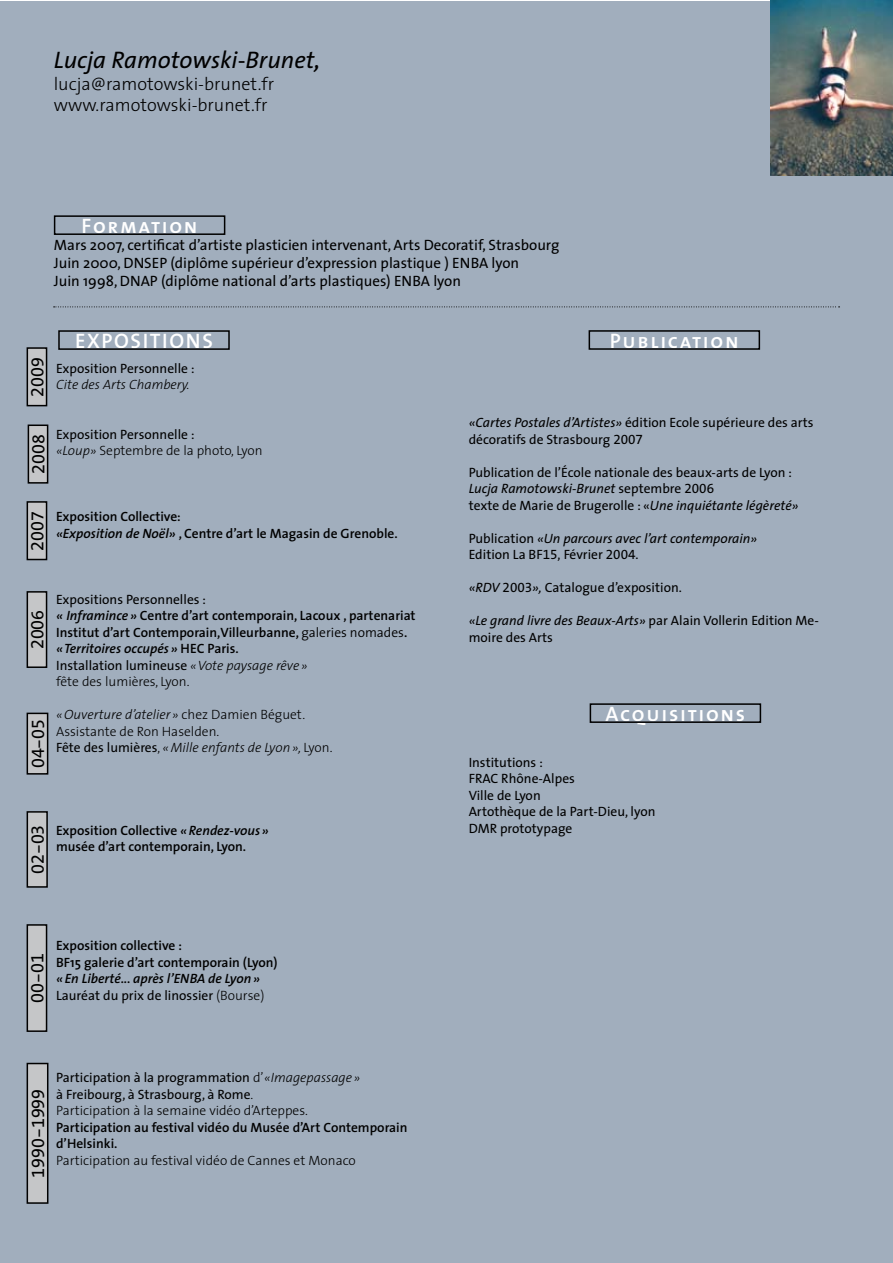
<style>
.page{position:relative;width:893px;height:1263px;background:#fff}
.page>*{position:absolute;margin:0;border:0;box-sizing:border-box;transform-origin:0 0}
.t1{font:italic 24px "The Sans";color:#000}
.t2{font:21px "The Sans Semi Bold Caps";letter-spacing:.08em;color:#fff}
.t3{font:300 18px/21.6px "The Sans";color:#000}
.t4{font:18px "The Sans Expert";color:#000}
.t5{font:15px/18px "The Sans";color:#000}
.t6{font:13.5px/16.5px "The Sans";color:#000}
.t7{font:600 13.5px/16.5px "The Sans";color:#000}
.t8{font:300 13.5px/16.5px "The Sans";color:#000}
.t9{font:italic 13.5px/16.5px "The Sans";color:#000}
.t10{font:italic 600 13.5px/16.5px "The Sans";color:#000}
.t11{font:italic 300 13.5px "The Sans";color:#000}
.s1{font-size:27px}
.s2{font-size:17.4px}
.s3{font-weight:400}
.s4{font-style:italic}
.s5{font-weight:300}
.s6{font-weight:300;font-style:italic}
.s7{font-family:"The Sans Expert"}
.s8{font-style:normal}
.s9{font-family:"The Sans Expert";font-style:normal}
.s10{font-weight:400;font-style:normal}
.s11{font-weight:300;font-style:normal}
</style>
<div class="page">
<div style="left:0;top:1px;width:893px;height:1262px;background:#a1aebd"></div>
<div style="left:58px;top:330px;width:172px;height:20px;border:2px solid #000"></div>
<img style="left:770px;top:0;width:123px;height:175px">
<div style="left:27px;top:592px;width:20px;height:75px;background:#c5c6c8"></div>
<div style="left:27px;top:591px;width:20px;height:77px;border:2px solid #000"></div>
<div style="left:27px;top:713px;width:21px;height:61px;background:#c5c6c8"></div>
<div style="left:27px;top:713px;width:21px;height:62px;border:2px solid #000"></div>
<div style="left:27px;top:812px;width:20px;height:75px;background:#c5c6c8"></div>
<div style="left:27px;top:811px;width:21px;height:77px;border:2px solid #000"></div>
<div style="left:27px;top:925px;width:20px;height:106px;background:#c5c6c8"></div>
<div style="left:27px;top:924px;width:20px;height:108px;border:2px solid #000"></div>
<div style="left:27px;top:1063px;width:21px;height:140px;background:#c5c6c8"></div>
<div style="left:27px;top:1063px;width:21px;height:141px;border:2px solid #000"></div>
<div style="left:27px;top:502px;width:20px;height:57px;background:#c5c6c8"></div>
<div style="left:27px;top:501px;width:20px;height:59px;border:2px solid #000"></div>
<div style="left:54px;top:215px;width:171px;height:20px;border:2px solid #000"></div>
<div style="left:28px;top:425px;width:20px;height:58px;background:#c5c6c8"></div>
<div style="left:28px;top:424px;width:20px;height:60px;border:2px solid #000"></div>
<svg style="left:54px;top:306px;width:786px;height:1px"></svg>
<div style="left:589px;top:330px;width:171px;height:20px;border:2px solid #000"></div>
<div style="left:590px;top:703px;width:171px;height:20px;border:2px solid #000"></div>
<div style="left:27px;top:348px;width:20px;height:58px;background:#c5c6c8"></div>
<div style="left:27px;top:347px;width:20px;height:59px;border:2px solid #000"></div>
<h1 class="t1" style="left:54px;top:40px;width:268px">Lucja Ramotowski-Brunet<span class="s1">,</span></h1>
<h3 class="t3" style="left:54px;top:72px;width:222px">lucja@ramotowski-brunet.fr www.ramotowski-brunet.fr</h3>
<h2 class="t2" style="left:82px;top:208px;width:117px">Formation</h2>
<p class="t5" style="left:54px;top:236px;width:507px">Mars 2007, certificat d’artiste plasticien intervenant, Arts Decoratif, Strasbourg<br>Juin 2000, DNSEP (diplôme supérieur d’expression plastique ) ENBA lyon<br>Juin 1998, DNAP (diplôme national d’arts plastiques) ENBA lyon</p>
<h3 class="t4" style="left:22px;top:397px;width:41px;rotate:-90deg">200<span class="s2">9</span></h3>
<h3 class="t4" style="left:24px;top:474px;width:41px;rotate:-90deg">200<span class="s2">8</span></h3>
<h2 class="t2" style="left:75px;top:323px;width:139px">EXPOSITIONS</h2>
<p class="t6" style="left:56px;top:359px;width:140px">Exposition Personnelle :</p>
<p class="t11" style="left:56px;top:373px;width:135px">Cite des Arts Chambery.</p>
<p class="t8" style="left:56px;top:425px;width:208px"><span class="s3">Exposition Personnelle :<br></span><span class="s4">«Loup»</span> Septembre de la photo, Lyon</p>
<h3 class="t4" style="left:22px;top:550px;width:41px;rotate:-90deg">200<span class="s2">7</span></h3>
<p class="t7" style="left:56px;top:508px;width:343px">Exposition Collective:<br><span class="s4">«Exposition de Noël»</span> , Centre d’art le Magasin de Grenoble.</p>
<h3 class="t4" style="left:22px;top:649px;width:41px;rotate:-90deg">200<span class="s2">6</span></h3>
<h3 class="t4" style="left:23px;top:768px;width:51px;rotate:-90deg">04-05</h3>
<p class="t7" style="left:56px;top:590px;width:361px"><span class="s3">Expositions Personnelles :<br></span><span class="s4">« Inframince»</span> Centre d’art contemporain, Lacoux , partenariat Institut d’art Contemporain,Villeurbanne, <span class="s5">galeries nomades</span>. <span class="s4">«Territoires occupés»</span> HEC Paris.<br><span class="s3">Installation lumineuse</span> <span class="s6">«Vote paysage rêve »<br></span><span class="s5">fête des lumières, Lyon.</span></p>
<p class="t8" style="left:56px;top:706px;width:278px"><span class="s4">«Ouverture d’atelier »</span> chez Damien Béguet.<br>Assistante de Ron Haselden.<br><span class="s3">Fête des lumières</span>, <span class="s4">«Mille enfants de Lyon»,</span> Lyon.</p>
<h3 class="t4" style="left:23px;top:874px;width:51px;rotate:-90deg">02-03</h3>
<p class="t7" style="left:56px;top:821px;width:214px">Exposition Collective <span class="s4">«Rendez-vous» </span>musée d’art contemporain, Lyon.</p>
<h2 class="t2" style="left:610px;top:323px;width:130px">Publication</h2>
<p class="t6" style="left:469px;top:414px;width:346px"><span class="s4">«Cartes Postales d’Artistes»</span> édition Ecole supérieure des arts décoratifs de Strasbourg <span class="s7">2007</span></p>
<p class="t6" style="left:469px;top:464px;width:331px">Publication de l’École nationale des beaux-arts de Lyon :<br><span class="s4">Lucja Ramotowski-Brunet</span> septembre <span class="s7">2006<br></span>texte de Marie de Brugerolle : «<span class="s4">Une inquiétante légèreté»</span></p>
<p class="t9" style="left:469px;top:530px;width:290px"><span class="s8">Publication</span> «Un parcours avec l’art contemporain»<br><span class="s8">Edition La BF</span><span class="s9">15,</span> <span class="s8">Février</span> <span class="s9">2004.</span></p>
<p class="t6" style="left:469px;top:579px;width:215px"><span class="s4">«RDV</span> <span class="s7">2003</span><span class="s4">»,</span> Catalogue d’exposition.</p>
<p class="t6" style="left:469px;top:612px;width:352px"><span class="s4">«Le grand livre des Beaux-Arts»</span> par Alain Vollerin Edition Me&shy;moire des Arts</p>
<h2 class="t2" style="left:605px;top:696px;width:141px">Acquisitions</h2>
<p class="t6" style="left:469px;top:753px;width:188px">Institutions :<br>FRAC Rhône-Alpes<br>Ville de Lyon<br>Artothèque de la Part-Dieu, lyon<br>DMR prototypage</p>
<h3 class="t4" style="left:22px;top:1003px;width:51px;rotate:-90deg">00-01</h3>
<p class="t7" style="left:56px;top:937px;width:223px">Exposition collective :<br>BF15 galerie d’art contemporain (Lyon)</p>
<p class="t10" style="left:56px;top:970px;width:210px">«En Liberté... après l’ENBA de Lyon»<br><span class="s10">Lauréat du prix de linossier</span> <span class="s11">(Bourse)</span></p>
<h3 class="t4" style="left:23px;top:1178px;width:91px;rotate:-90deg">1990-1999</h3>
<p class="t6" style="left:56px;top:1069px;width:306px">Participation à la programmation <span class="s5">d’</span><span class="s6">«Imagepassage » </span>à Freibourg, à Strasbourg, à Rome<span class="s5">.<br>Participation à la semaine vidéo d’Arteppes.</span></p>
<p class="t7" style="left:56px;top:1118px;width:353px">Participation au festival vidéo du Musée d’Art Contemporain d’Helsinki.</p>
<p class="t8" style="left:56px;top:1151px;width:301px">Participation au festival vidéo de Cannes et Monaco</p>
</div>
